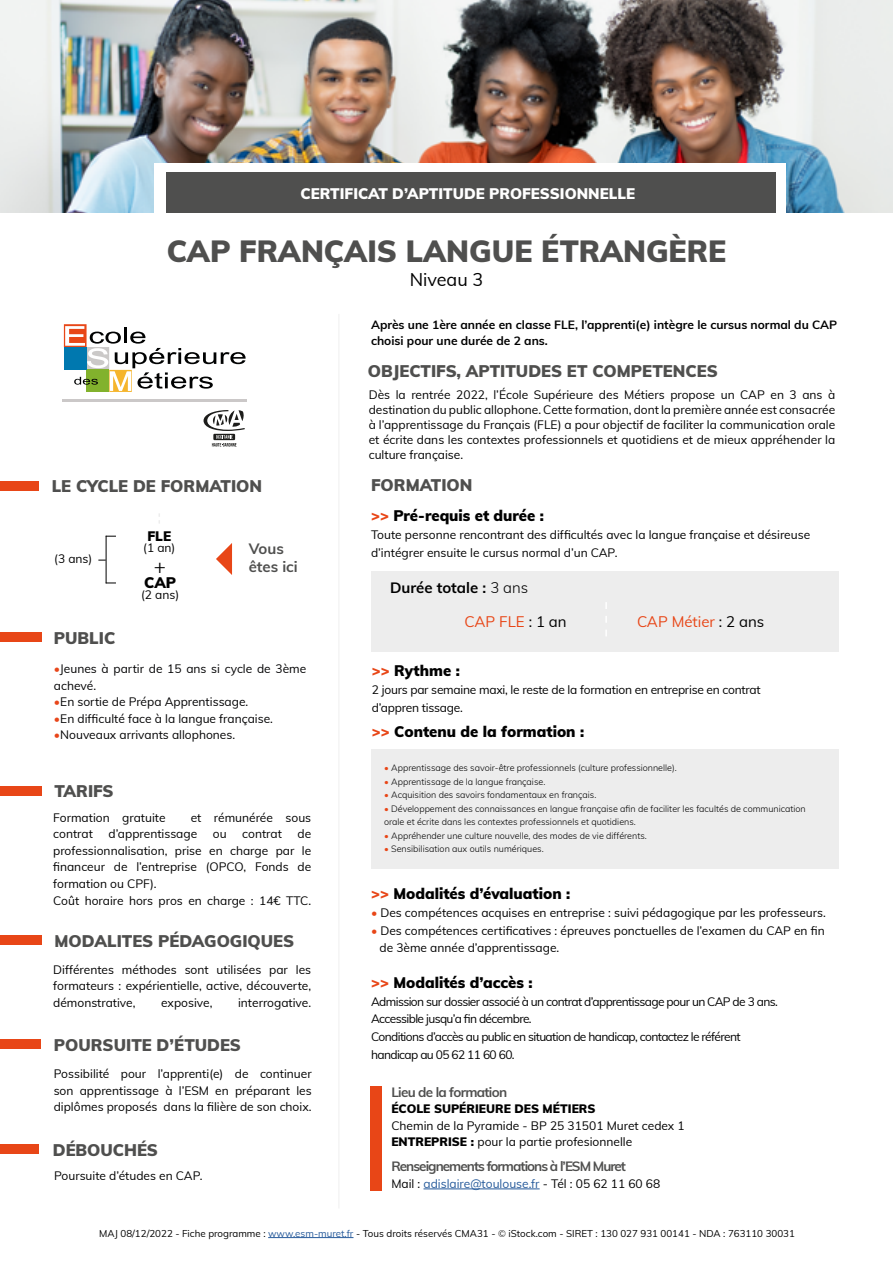
<style>
.page{position:relative;width:893px;height:1263px;background:#fff}
.page>*{position:absolute;margin:0;border:0;box-sizing:border-box;transform-origin:0 0}
.t1{font:900 30px "Muli";color:#4f4f4e}
.t2{font:21px "Minion Pro";color:#000}
.t3{font:18px "Muli";color:#000}
.t4{font:900 16.5px "Muli";color:#4f4f4e}
.t5{font:900 15px "Muli";color:#000}
.t6{font:900 15px "Muli";color:#fff}
.t7{font:15px "Muli";color:#e84617}
.t8{font:700 15px "Muli";color:#000}
.t9{font:700 15px "Muli";color:#4f4f4e}
.t10{font:700 13.5px "Muli";letter-spacing:-.07em;color:#4f4f4e}
.t11{font:700 13.5px "Muli";letter-spacing:-.05em;color:#4f4f4e}
.t12{font:900 13.5px "Muli";color:#000}
.t13{font:12px/16.5px "Muli";color:#000;text-align:justify}
.t14{font:12px/17.7px "Muli";letter-spacing:-.05em;color:#000}
.t15{font:12px/16.5px "Muli";color:#020203}
.t16{font:700 12px/16.5px "Muli";color:#000}
.t17{font:12px/17.7px "Muli";letter-spacing:-.02em;color:#000}
.t18{font:12px "Muli";color:#275b9b}
.t19{font:900 12px "Muli";color:#000}
.t20{font:9.75px "Muli";color:#000}
.t21{font:300 9px/13.5px "Muli";color:#000}
.s1{color:#e8461a}
.s2{color:#e84617}
.s3{font-weight:300}
.s4{color:#000}
.s5{font-weight:300;color:#e84617}
.s6{font-weight:900}
.s7{font-style:italic;color:#000}
.s8{color:#275b9b}
.s9{font-family:"Montserrat"}
</style>
<div class="page">
<img style="left:0;top:0;width:893px;height:213px">
<div style="left:154px;top:164px;width:632px;height:56px;background:#fff"></div>
<div style="left:166px;top:172px;width:610px;height:41px;background:#4f4f4e"></div>
<hr style="left:338px;top:314px;width:2px;height:894px;background:#f4f4f4">
<div style="left:370px;top:1086px;width:12px;height:104px;background:#e84617"></div>
<hr style="left:423px;top:1188px;width:117px;height:1px;background:#275b9b">
<div style="left:371px;top:749px;width:468px;height:120px;background:#ededed"></div>
<div style="left:371px;top:571px;width:467px;height:80px;background:#ededed"></div>
<svg style="left:606px;top:602px;width:1px;height:34px"></svg>
<div style="left:0;top:935px;width:41px;height:10px;background:#e84617"></div>
<div style="left:0;top:632px;width:41px;height:10px;background:#e84617"></div>
<hr style="left:268px;top:1237px;width:85px;height:1px;background:#275b9b">
<div style="left:0;top:1144px;width:38px;height:9px;background:#e84617"></div>
<div style="left:0;top:481px;width:38px;height:10px;background:#e84617"></div>
<svg style="left:216px;top:543px;width:16px;height:32px"></svg>
<hr style="left:106px;top:536px;width:1px;height:47px;background:#000">
<div style="left:0;top:1039px;width:40px;height:10px;background:#e84617"></div>
<div style="left:0;top:786px;width:41px;height:10px;background:#e84617"></div>
<svg style="left:64px;top:324px;width:182px;height:68px"></svg>
<hr style="left:62px;top:400px;width:185px;height:2px;background:#cbc8c8">
<svg style="left:204px;top:410px;width:41px;height:36px"></svg>
<p class="t6" style="left:301px;top:182px;width:336px">CERTIFICAT D’APTITUDE PROFESSIONNELLE</p>
<h1 class="t1" style="left:167px;top:229px;width:561px">CAP FRANÇAIS LANGUE ÉTRANGÈRE</h1>
<h3 class="t3" style="left:410px;top:266px;width:75px">Niveau 3</h3>
<p class="t16" style="left:371px;top:315px;width:468px">Après une 1ère année en classe FLE, l’apprenti(e) intègre le cursus normal du CAP choisi pour une durée de 2 ans.</p>
<h3 class="t4" style="left:368px;top:359px;width:351px">OBJECTIFS, APTITUDES ET COMPETENCES</h3>
<h3 class="t4" style="left:52px;top:474px;width:212px">LE CYCLE DE FORMATION</h3>
<p class="t13" style="left:54px;top:550px;width:40px">(3 ans)</p>
<h3 class="t4" style="left:54px;top:626px;width:63px">PUBLIC</h3>
<p class="t12" style="left:147px;top:526px;width:25px">FLE</p>
<p class="t13" style="left:143px;top:539px;width:34px">(1 an)</p>
<p class="t9" style="left:249px;top:537px;width:37px">Vous</p>
<h2 class="t2" style="left:154px;top:552px;width:14px">+</h2>
<p class="t9" style="left:249px;top:555px;width:51px">êtes ici</p>
<p class="t5" style="left:144px;top:572px;width:33px">CAP</p>
<p class="t13" style="left:141px;top:586px;width:40px">(2 ans)</p>
<p class="t15" style="left:54px;top:660px;width:254px"><span class="s1">•</span>Jeunes à partir de 15 ans si cycle de 3ème achevé.</p>
<p class="t15" style="left:54px;top:693px;width:196px"><span class="s1">•</span>En sortie de Prépa Apprentissage.</p>
<p class="t15" style="left:54px;top:709px;width:221px"><span class="s1">•</span>En difficulté face à la langue française.</p>
<p class="t15" style="left:54px;top:726px;width:183px"><span class="s1">•</span>Nouveaux arrivants allophones.</p>
<h3 class="t4" style="left:55px;top:779px;width:61px">TARIFS</h3>
<p class="t13" style="left:53px;top:808px;width:114px">Formation gratuite</p>
<p class="t13" style="left:191px;top:808px;width:122px">et rémunérée sous</p>
<p class="t13" style="left:53px;top:825px;width:41px">contrat</p>
<p class="t13" style="left:108px;top:825px;width:90px">d’apprentissage</p>
<p class="t13" style="left:213px;top:825px;width:15px">ou</p>
<p class="t13" style="left:242px;top:825px;width:41px">contrat</p>
<p class="t13" style="left:53px;top:825px;width:260px;text-indent:244px">de professionnalisation, prise en charge par le financeur de l’entreprise (OPCO, Fonds de formation ou CPF).</p>
<p class="t13" style="left:53px;top:892px;width:259px">Coût horaire hors pros en charge : 14€ TTC.</p>
<h3 class="t4" style="left:55px;top:929px;width:241px">MODALITES PÉDAGOGIQUES</h3>
<p class="t13" style="left:53px;top:960px;width:259px">Différentes méthodes sont utilisées par les formateurs : expérientielle, active, découverte, démonstrative,</p>
<p class="t13" style="left:161px;top:993px;width:53px">exposive,</p>
<p class="t13" style="left:238px;top:993px;width:75px">interrogative.</p>
<h3 class="t4" style="left:54px;top:1033px;width:189px">POURSUITE D’ÉTUDES</h3>
<p class="t13" style="left:54px;top:1065px;width:259px">Possibilité pour l’apprenti(e) de continuer son apprentissage à l’ESM en préparant les diplômes proposés dans la filière de son choix.</p>
<h3 class="t4" style="left:53px;top:1137px;width:107px">DÉBOUCHÉS</h3>
<p class="t13" style="left:54px;top:1167px;width:150px">Poursuite d’études en CAP.</p>
<p class="t13" style="left:369px;top:387px;width:468px;line-height:15px">Dès la rentrée 2022, l’École Supérieure des Métiers propose un CAP en 3 ans à destination du public allophone. Cette formation, dont la première année est consacrée à l’apprentissage du Français (FLE) a pour objectif de faciliter la communication orale et écrite dans les contextes professionnels et quotidiens et de mieux appréhender la culture française.</p>
<h3 class="t4" style="left:371px;top:473px;width:103px">FORMATION</h3>
<p class="t5" style="left:371px;top:504px;width:174px"><span class="s2">&gt;&gt;</span> Pré-requis et durée :</p>
<p class="t13" style="left:371px;top:525px;width:441px;line-height:18px">Toute personne rencontrant des difficultés avec la langue française et désireuse d’intégrer ensuite le cursus normal d’un CAP.</p>
<p class="t8" style="left:390px;top:577px;width:140px">Durée totale : <span class="s3">3 ans</span></p>
<p class="t7" style="left:465px;top:610px;width:104px">CAP FLE <span class="s4">: 1 an</span></p>
<p class="t7" style="left:637px;top:610px;width:129px">CAP Métier <span class="s4">: 2 ans</span></p>
<p class="t5" style="left:372px;top:660px;width:89px"><span class="s2">&gt;&gt;</span> Rythme :</p>
<p class="t17" style="left:372px;top:680px;width:390px">2 jours par semaine maxi, le reste de la formation en entreprise en contrat d’appren tissage.</p>
<p class="t5" style="left:372px;top:720px;width:214px"><span class="s2">&gt;&gt;</span> Contenu de la formation :</p>
<p class="t21" style="left:384px;top:761px;width:294px"><span class="s2">•</span> Apprentissage des savoir-être professionnels (culture professionnelle).</p>
<p class="t21" style="left:384px;top:774px;width:163px"><span class="s2">•</span> Apprentissage de la langue française.</p>
<p class="t21" style="left:384px;top:788px;width:214px"><span class="s2">•</span> Acquisition des savoirs fondamentaux en français.</p>
<p class="t21" style="left:384px;top:801px;width:423px"><span class="s2">•</span> Développement des connaissances en langue française afin de faciliter les facultés de communication orale et écrite dans les contextes professionnels et quotidiens.</p>
<p class="t21" style="left:384px;top:828px;width:264px"><span class="s2">•</span> Appréhender une culture nouvelle, des modes de vie différents.</p>
<p class="t21" style="left:384px;top:842px;width:161px"><span class="s2">•</span> Sensibilisation aux outils numériques.</p>
<p class="t5" style="left:371px;top:883px;width:201px"><span class="s2">&gt;&gt;</span> Modalités d’évaluation :</p>
<p class="t13" style="left:371px;top:904px;width:456px"><span class="s5">•</span> Des compétences acquises en entreprise : suivi pédagogique par les professeurs.</p>
<p class="t13" style="left:379px;top:922px;width:447px;text-indent:-9px"><span class="s5">•</span> Des compétences certificatives : épreuves ponctuelles de l’examen du CAP en fin de 3ème année d’apprentissage.</p>
<p class="t5" style="left:371px;top:971px;width:163px"><span class="s2">&gt;&gt;</span> Modalités d’accès :</p>
<p class="t14" style="left:371px;top:992px;width:408px">Admission sur dossier associé à un contrat d’apprentissage pour un CAP de 3 ans.<br>Accessible jusqu’a fin décembre.<br>Conditions d’accès au public en situation de handicap, contactez le référent handicap au 05 62 11 60 60.</p>
<p class="t11" style="left:391px;top:1082px;width:117px">Lieu de la formation</p>
<p class="t19" style="left:391px;top:1100px;width:206px">ÉCOLE SUPÉRIEURE DES MÉTIERS</p>
<p class="t13" style="left:391px;top:1117px;width:295px">Chemin de la Pyramide - BP 25 31501 Muret cedex 1<br><span class="s6">ENTREPRISE :</span> pour la partie profesionnelle</p>
<p class="t10" style="left:391px;top:1157px;width:236px">Renseignements formations à l’ESM Muret</p>
<p class="t18" style="left:391px;top:1175px;width:270px"><span class="s4">Mail :</span> adislaire@toulouse.fr <span class="s7">-</span> <span class="s4">Tél : 05 62 11 60 68</span></p>
<p class="t20" style="left:99px;top:1226px;width:697px">MAJ 08/12/2022 - Fiche programme : <span class="s8">www.esm-muret.fr</span> - Tous droits réservés CMA31 - <span class="s9">©</span> iStock.com - SIRET : 130 027 931 00141 - NDA : 763110 30031</p>
</div>
